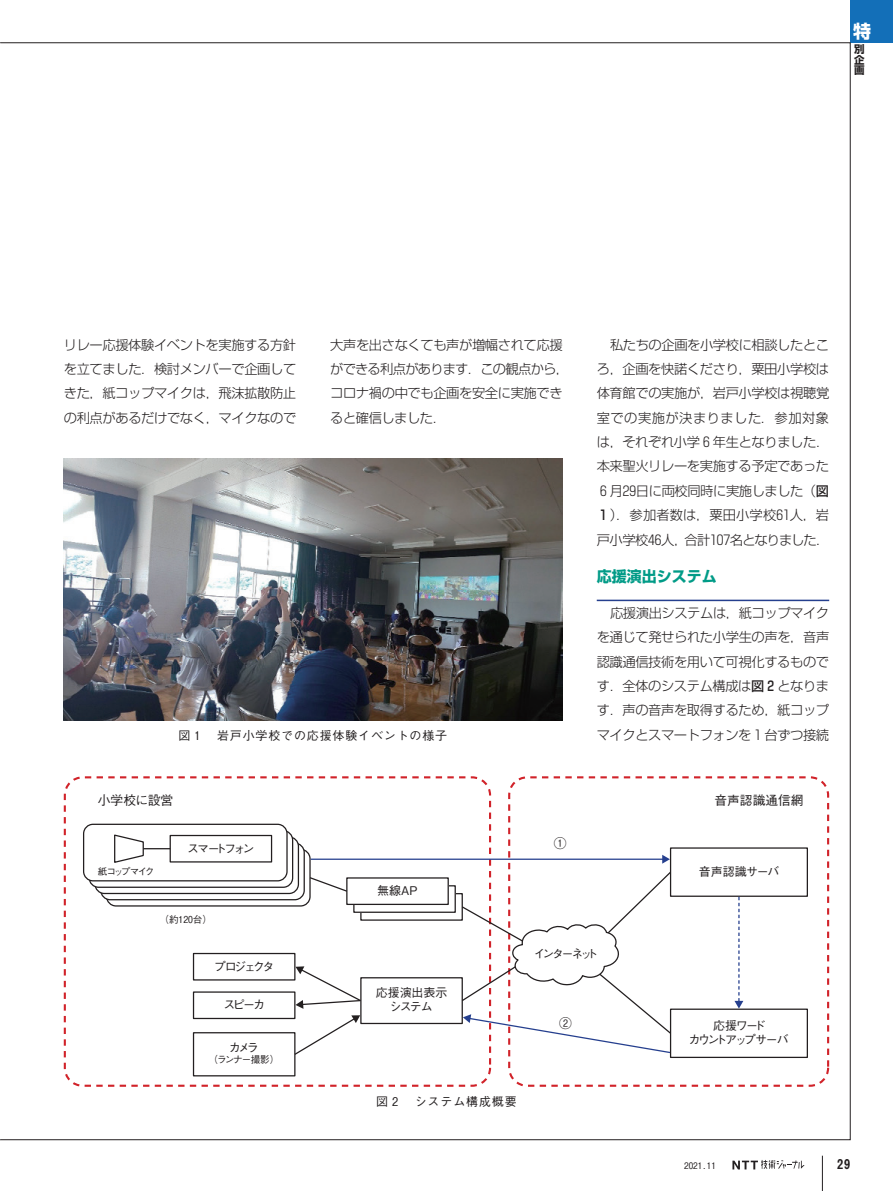
<style>
.page{position:relative;width:893px;height:1191px;background:#fff}
.page>*{position:absolute;margin:0;border:0;box-sizing:border-box;transform-origin:0 0}
.t1{font:700 18px "Shin Go Pr 6";color:#fff}
.t2{font:700 15px "Shin Go Pr 6";color:#009b87}
.t3{font:13.5px "Midashi Go Pr 6 MB31";color:#231f20}
.t4{font:300 13.35px/24.3px "Shin Go Pr 6";letter-spacing:-.03em;color:#231f20;text-align:justify}
.t5{font:500 12.75px "Gothic BBB Pr 6";color:#231f20}
.t6{font:500 12px/14.4px "Gothic BBB Pr 6";letter-spacing:-.01em;color:#231f20;text-align:center}
.t7{font:500 12px "Gothic BBB Pr 6";letter-spacing:.07em;color:#231f20}
.t8{font:500 12px/14.4px "Gothic BBB Pr 6";letter-spacing:-.15em;color:#231f20;text-align:center}
.t9{font:500 12px "Gothic BBB Pr 6";letter-spacing:-.215em;color:#231f20}
.t10{font:500 11.7px "Gothic BBB Pr 6";letter-spacing:-.22em;color:#231f20}
.t11{font:700 10.5px/10.5px "Shin Go Pr 6";color:#231f20;text-align:justify}
.t12{font:500 9.6px "Gothic BBB Pr 6";letter-spacing:-.1em;color:#231f20}
.t13{font:500 9.6px "Gothic BBB Pr 6";letter-spacing:-.195em;color:#231f20}
.t14{font:500 9px "Gothic BBB Pr 6";color:#231f20}
.s1{font-weight:500}
</style>
<div class="page">
<div style="left:850px;top:0;width:43px;height:43px;background:#136fb8"></div>
<svg style="left:732px;top:1160px;width:73px;height:9px"></svg>
<hr style="left:822px;top:1155px;width:1px;height:36px;background:#231f20">
<hr style="left:597px;top:599px;width:232px;height:2px;background:#253f8e">
<img style="left:63px;top:459px;width:499px;height:262px">
<div style="left:64px;top:776px;width:427px;height:310px;border:2px dashed #d1232a;border-radius:18px"></div>
<div style="left:508px;top:776px;width:321px;height:310px;border:2px dashed #d1232a;border-radius:18px"></div>
<div style="left:107px;top:849px;width:203px;height:57px;background:linear-gradient(to right,#fff,#fdfdfd);border-radius:9px"></div>
<div style="left:106px;top:848px;width:205px;height:58px;border:1px solid #231f20;border-radius:9px"></div>
<svg style="left:101px;top:843px;width:203px;height:56px"></svg>
<div style="left:100px;top:842px;width:205px;height:58px;border:1px solid #231f20;border-radius:9px"></div>
<div style="left:95px;top:837px;width:203px;height:56px;background:#fff;border-radius:9px"></div>
<div style="left:94px;top:836px;width:205px;height:58px;border:1px solid #231f20;border-radius:9px"></div>
<div style="left:89px;top:830px;width:204px;height:57px;background:linear-gradient(to right,#fdfcfd,#fff);border-radius:9px"></div>
<div style="left:89px;top:830px;width:204px;height:58px;border:1px solid #231f20;border-radius:9px"></div>
<div style="left:84px;top:824px;width:203px;height:57px;background:#fff;border-radius:9px"></div>
<div style="left:83px;top:823px;width:205px;height:58px;border:1px solid #231f20;border-radius:9px"></div>
<div style="left:360px;top:977px;width:103px;height:47px;border:1px solid #231f20"></div>
<div style="left:193px;top:953px;width:102px;height:27px;border:1px solid #231f20"></div>
<div style="left:193px;top:991px;width:102px;height:28px;border:1px solid #231f20"></div>
<div style="left:193px;top:1032px;width:102px;height:44px;border:1px solid #231f20"></div>
<div style="left:670px;top:847px;width:138px;height:50px;border:1px solid #231f20"></div>
<div style="left:670px;top:1008px;width:138px;height:50px;border:1px solid #231f20"></div>
<div style="left:353px;top:885px;width:103px;height:28px;border:1px solid #231f20"></div>
<div style="left:347px;top:878px;width:101px;height:26px;background:#fff"></div>
<div style="left:346px;top:877px;width:103px;height:28px;border:1px solid #231f20"></div>
<div style="left:170px;top:835px;width:102px;height:27px;border:1px solid #231f20"></div>
<svg style="left:114px;top:834px;width:56px;height:29px"></svg>
<svg style="left:308px;top:876px;width:40px;height:16px"></svg>
<svg style="left:295px;top:966px;width:67px;height:42px"></svg>
<hr style="left:311px;top:858px;width:352px;height:2px;background:#253f8e">
<svg style="left:662px;top:854px;width:8px;height:9px"></svg>
<svg style="left:460px;top:870px;width:212px;height:184px"></svg>
<svg style="left:293px;top:1015px;width:67px;height:41px"></svg>
<svg style="left:734px;top:897px;width:9px;height:111px"></svg>
<h1 class="t1" style="left:853px;top:17px;width:19px">特</h1>
<p class="t11" style="left:854px;top:44px;width:12px">別企画</p>
<p class="t4" style="left:64px;top:331px;width:234px">リレー応援体験イベントを実施する方針を立てました．検討メンバーで企画してきた，紙コップマイクは，飛沫拡散防止の利点があるだけでなく，マイクなので</p>
<p class="t4" style="left:330px;top:331px;width:240px;text-align:left">大声を出さなくても声が増幅されて応援ができる利点があります．この観点から，コロナ禍の中でも企画を安全に実施できると確信しました．</p>
<p class="t4" style="left:597px;top:331px;width:234px;text-indent:13px">私たちの企画を小学校に相談したところ，企画を快諾くださり，粟田小学校は体育館での実施が，岩戸小学校は視聴覚室での実施が決まりました．参加対象は，それぞれ小学 ₆ 年生となりました．本来聖火リレーを実施する予定であった₆ 月29日に両校同時に実施しました（<span class="s1">図₁</span> ）．参加者数は，粟田小学校₆1人，岩戸小学校₄₆人，合計107名となりました．</p>
<p class="t2" style="left:597px;top:564px;width:121px">応援演出システム</p>
<p class="t4" style="left:597px;top:599px;width:234px;text-indent:13px">応援演出システムは，紙コップマイクを通じて発せられた小学生の声を，音声認識通信技術を用いて可視化するものです．全体のシステム構成は<span class="s1">図 ₂</span> となります．声の音声を取得するため，紙コップ</p>
<p class="t7" style="left:178px;top:726px;width:270px">図 1 　岩戸小学校での応援体験イベントの様子</p>
<p class="t4" style="left:597px;top:721px;width:234px">マイクとスマートフォンを 1 台ずつ接続</p>
<p class="t5" style="left:98px;top:789px;width:77px">小学校に設営</p>
<p class="t5" style="left:714px;top:789px;width:91px">音声認識通信網</p>
<p class="t5" style="left:554px;top:833px;width:14px">①</p>
<p class="t9" style="left:187px;top:838px;width:69px">スマートフォン</p>
<p class="t13" style="left:98px;top:863px;width:58px">紙コップマイク</p>
<p class="t12" style="left:159px;top:911px;width:54px">（約120台）</p>
<p class="t6" style="left:214px;top:958px;width:62px">プロジェクタ</p>
<p class="t6" style="left:223px;top:996px;width:43px">スピーカ</p>
<p class="t6" style="left:229px;top:1039px;width:32px">カメラ</p>
<p class="t12" style="left:209px;top:1051px;width:72px">（ランナー撮影）</p>
<p class="t6" style="left:377px;top:882px;width:42px">無線AP</p>
<p class="t6" style="left:376px;top:984px;width:73px">応援演出表示システム</p>
<p class="t10" style="left:534px;top:944px;width:66px">インターネット</p>
<p class="t5" style="left:559px;top:1013px;width:14px">②</p>
<p class="t7" style="left:376px;top:1091px;width:142px">図 2 　システム構成概要</p>
<p class="t6" style="left:699px;top:863px;width:82px">音声認識サーバ</p>
<p class="t8" style="left:688px;top:1017px;width:102px">応援ワード<br>カウントアップサーバ</p>
<p class="t14" style="left:684px;top:1158px;width:33px">2021.11</p>
<p class="t3" style="left:837px;top:1153px;width:15px">2₉</p>
</div>
